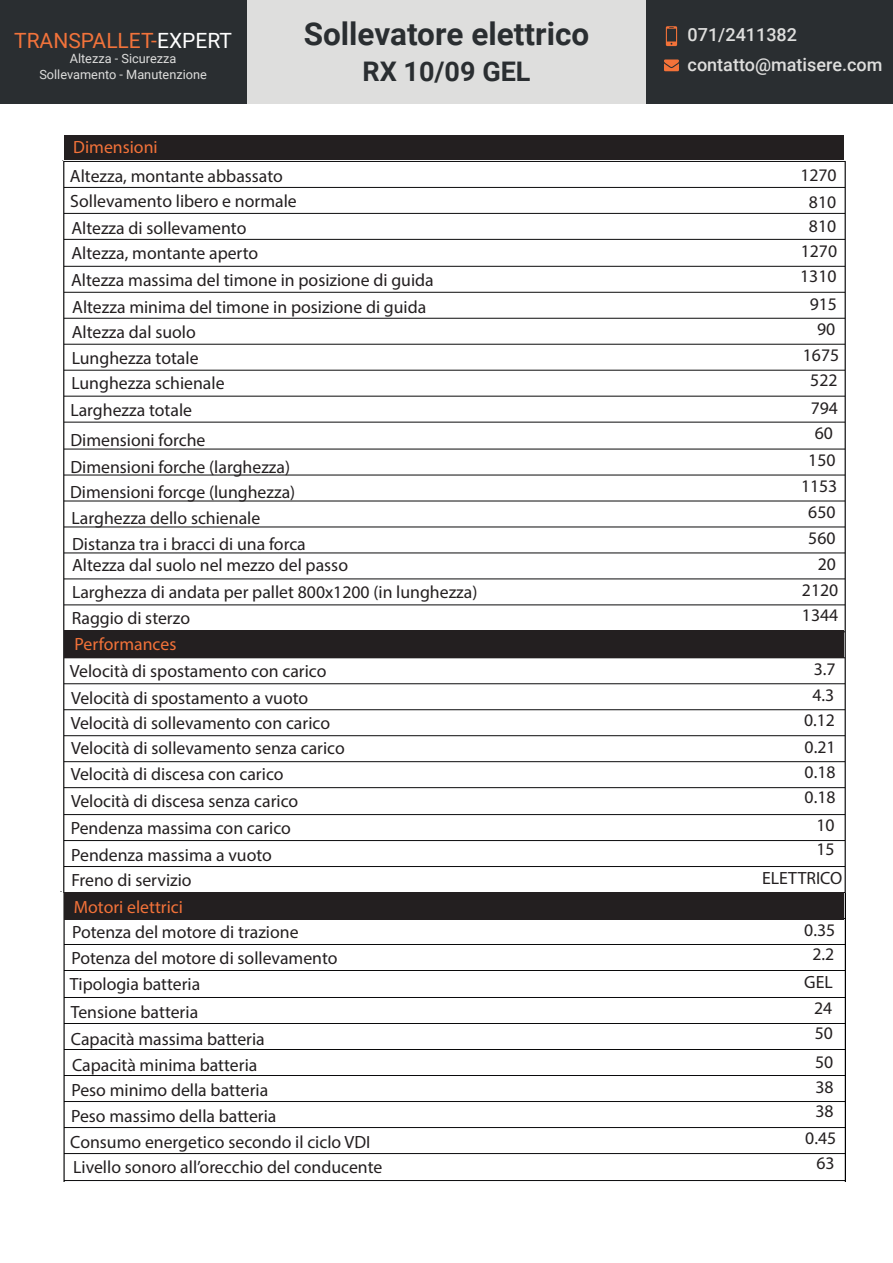
<style>
.page{position:relative;width:893px;height:1263px;background:#fff}
.page>*{position:absolute;margin:0;border:0;box-sizing:border-box;transform-origin:0 0}
.t1{font:700 31.5px "Roboto";color:#2a2e31}
.t2{font:700 27px "Roboto";color:#2a2e31}
.t3{font:21px "Roboto";color:#f2733b}
.t4{font:500 18px/29.2px "Roboto";color:#dededd}
.t5{font:17.7px/25.5px "Myriad Pro";color:#231f20}
.t6{font:17.7px "Myriad Pro";color:#f37239}
.t7{font:12.75px/15.3px "Roboto";color:#dededd;text-align:center}
.s1{color:#fff}
</style>
<div class="page">
<div style="left:64px;top:135px;width:780px;height:27px;background:#231f20"></div>
<img style="left:60px;top:891px;width:786px;height:290px">
<img style="left:62px;top:161px;width:784px;height:731px">
<div style="left:64px;top:630px;width:779px;height:27px;background:#231f20"></div>
<div style="left:64px;top:892px;width:780px;height:27px;background:#231f20"></div>
<div style="left:246px;top:0;width:400px;height:104px;background:#dededd"></div>
<div style="left:0;top:0;width:246px;height:104px;background:#2a2e31"></div>
<div style="left:646px;top:0;width:247px;height:104px;background:#2a2e31"></div>
<svg style="left:666px;top:26px;width:11px;height:20px"></svg>
<svg style="left:664px;top:59px;width:15px;height:12px"></svg>
<p class="t3" style="left:14px;top:26px;width:219px">TRANSPALLET-<span class="s1">EXPERT</span></p>
<p class="t7" style="left:39px;top:51px;width:169px">Altezza - Sicurezza<br>Sollevamento - Manutenzione</p>
<p class="t6" style="left:73px;top:136px;width:86px">Dimensioni</p>
<h1 class="t1" style="left:304px;top:11px;width:287px">Sollevatore elettrico</h1>
<h2 class="t2" style="left:362px;top:52px;width:170px">RX 10/09 GEL</h2>
<p class="t5" style="left:70px;top:164px;width:228px;line-height:24.8px">Altezza, montante abbassato<br>Sollevamento libero e normale</p>
<p class="t5" style="left:71px;top:214px;width:364px;line-height:26.4px">Altezza di sollevamento<br>Altezza, montante aperto<br>Altezza massima del timone in posizione di guida Altezza minima del timone in posizione di guida</p>
<p class="t5" style="left:71px;top:319px;width:155px">Altezza dal suolo<br>Lunghezza totale<br>Lunghezza schienale</p>
<p class="t5" style="left:70px;top:397px;width:123px">Larghezza totale</p>
<p class="t5" style="left:70px;top:427px;width:237px;line-height:26.1px">Dimensioni forche<br>Dimensioni forche (larghezza)<br>Dimensioni forcge (lunghezza)<br>Larghezza dello schienale<br>Distanza tra i bracci di una forca</p>
<p class="t5" style="left:72px;top:552px;width:407px;line-height:26.5px">Altezza dal suolo nel mezzo del passo<br>Larghezza di andata per pallet 800x1200 (in lunghezza)<br>Raggio di sterzo</p>
<p class="t5" style="left:70px;top:657px;width:258px;line-height:27.8px">Velocità di spostamento con carico<br>Velocità di spostamento a vuoto</p>
<p class="t5" style="left:71px;top:710px;width:276px">Velocità di sollevamento con carico<br>Velocità di sollevamento senza carico<br>Velocità di discesa con carico</p>
<p class="t5" style="left:71px;top:788px;width:229px;line-height:26.7px">Velocità di discesa senza carico<br>Pendenza massima con carico<br>Pendenza massima a vuoto</p>
<p class="t5" style="left:71px;top:867px;width:122px">Freno di servizio</p>
<p class="t5" style="left:70px;top:919px;width:269px;line-height:26.5px">Potenza del motore di trazione<br>Potenza del motore di sollevamento<br>Tipologia batteria<br>Tensione batteria<br>Capacità massima batteria<br>Capacità minima batteria</p>
<p class="t5" style="left:70px;top:1076px;width:314px">Peso minimo della batteria<br>Peso massimo della batteria<br>Consumo energetico secondo il ciclo VDI Livello sonoro all’orecchio del conducente</p>
<p class="t6" style="left:75px;top:633px;width:103px">Performances</p>
<p class="t6" style="left:74px;top:896px;width:111px">Motori elettrici</p>
<p class="t4" style="left:688px;top:20px;width:196px">071/2411382 contatto@matisere.com</p>
<p class="t5" style="left:800px;top:162px;width:38px;line-height:26.1px;text-align:center">1270<br>810</p>
<p class="t5" style="left:800px;top:213px;width:38px;line-height:25px;text-align:center">810<br>1270<br>1310</p>
<p class="t5" style="left:803px;top:291px;width:38px;text-align:center">915<br>90<br>1675<br>522</p>
<p class="t5" style="left:811px;top:395px;width:29px">794</p>
<p class="t5" style="left:815px;top:420px;width:20px">60</p>
<p class="t5" style="left:808px;top:447px;width:29px">150</p>
<p class="t5" style="left:801px;top:472px;width:38px">1153</p>
<p class="t5" style="left:808px;top:499px;width:29px">650</p>
<p class="t5" style="left:808px;top:525px;width:29px">560</p>
<p class="t5" style="left:818px;top:551px;width:20px">20</p>
<p class="t5" style="left:802px;top:577px;width:38px">2120</p>
<p class="t5" style="left:802px;top:602px;width:38px">1344</p>
<p class="t5" style="left:804px;top:656px;width:33px;text-align:center">3.7<br>4.3<br>0.12<br>0.21<br>0.18<br>0.18</p>
<p class="t5" style="left:816px;top:813px;width:20px;line-height:23.4px">10<br>15</p>
<p class="t5" style="left:762px;top:864px;width:82px">ELETTRICO</p>
<p class="t5" style="left:804px;top:918px;width:32px;line-height:23.7px;text-align:center">0.35<br>2.2</p>
<p class="t5" style="left:804px;top:968px;width:30px;line-height:26.5px;text-align:center">GEL<br>24</p>
<p class="t5" style="left:815px;top:1018px;width:20px;line-height:29px">50<br>50</p>
<p class="t5" style="left:805px;top:1073px;width:32px;text-align:center">38<br>38<br>0.45<br>63</p>
</div>
